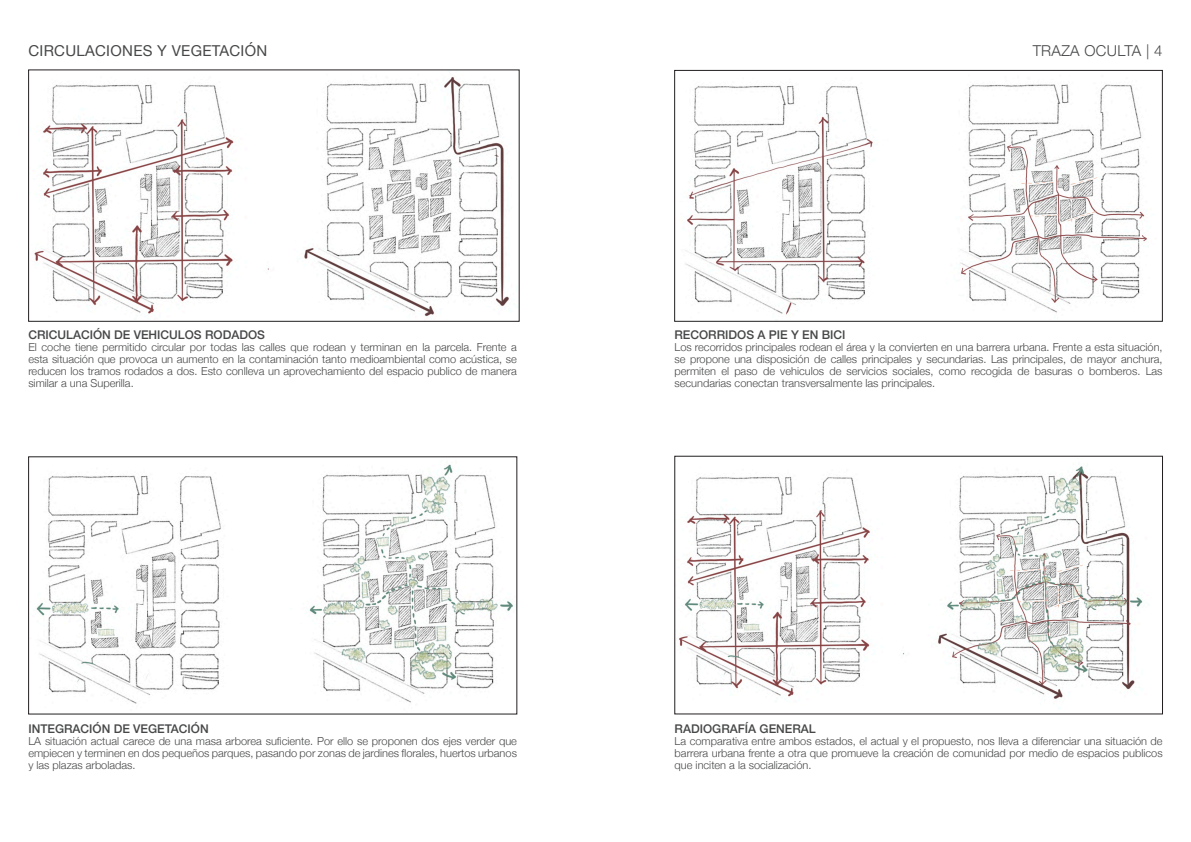
<style>
.page{position:relative;width:1191px;height:842px;background:#fff}
.page>*{position:absolute;margin:0;border:0;box-sizing:border-box;transform-origin:0 0}
.t1{font:15px "Helvetica Neue";letter-spacing:.02em;color:#464748}
.t2{font:300 15px "Helvetica Neue";letter-spacing:.02em;color:#464748}
.t3{font:500 12px "Helvetica Neue";color:#464748}
.t4{font:300 11px/12px "Helvetica Neue";color:#464748;text-align:justify}
</style>
<div class="page">
<img style="left:685px;top:84px;width:462px;height:231px">
<div style="left:674px;top:70px;width:488px;height:251px;border:1px solid #231f20"></div>
<img style="left:36px;top:464px;width:477px;height:240px">
<img style="left:34px;top:77px;width:475px;height:240px">
<img style="left:679px;top:466px;width:464px;height:233px">
<p class="t1" style="left:28px;top:40px;width:240px">CIRCULACIONES Y VEGETACIÓN</p>
<p class="t2" style="left:1032px;top:39px;width:131px">TRAZA OCULTA | 4</p>
<p class="t3" style="left:28px;top:325px;width:238px">CRICULACIÓN DE VEHICULOS RODADOS</p>
<p class="t4" style="left:28px;top:340px;width:490px">El coche tiene permitido circular por todas las calles que rodean y terminan en la parcela. Frente a esta situación que provoca un aumento en la contaminación tanto medioambiental como acústica, se reducen los tramos rodados a dos. Esto conlleva un aprovechamiento del espacio publico de manera similar a una Superilla.</p>
<p class="t3" style="left:28px;top:719px;width:182px">INTEGRACIÓN DE VEGETACIÓN</p>
<p class="t4" style="left:28px;top:734px;width:490px">LA situación actual carece de una masa arborea suficiente. Por ello se proponen dos ejes verder que empiecen y terminen en dos pequeños parques, pasando por zonas de jardines florales, huertos urbanos y las plazas arboladas.</p>
<p class="t3" style="left:674px;top:325px;width:172px">RECORRIDOS A PIE Y EN BICI</p>
<p class="t4" style="left:674px;top:340px;width:489px">Los recorridos principales rodean el área y la convierten en una barrera urbana. Frente a esta situación, se propone una disposición de calles principales y secundarias. Las principales, de mayor anchura, permiten el paso de vehiculos de servicios sociales, como recogida de basuras o bomberos. Las secundarias conectan transversalmente las principales.</p>
<p class="t3" style="left:674px;top:719px;width:143px">RADIOGRAFÍA GENERAL</p>
<p class="t4" style="left:674px;top:734px;width:489px">La comparativa entre ambos estados, el actual y el propuesto, nos lleva a diferenciar una situación de barrera urbana frente a otra que promueve la creación de comunidad por medio de espacios publicos que inciten a la socialización.</p>
</div>
